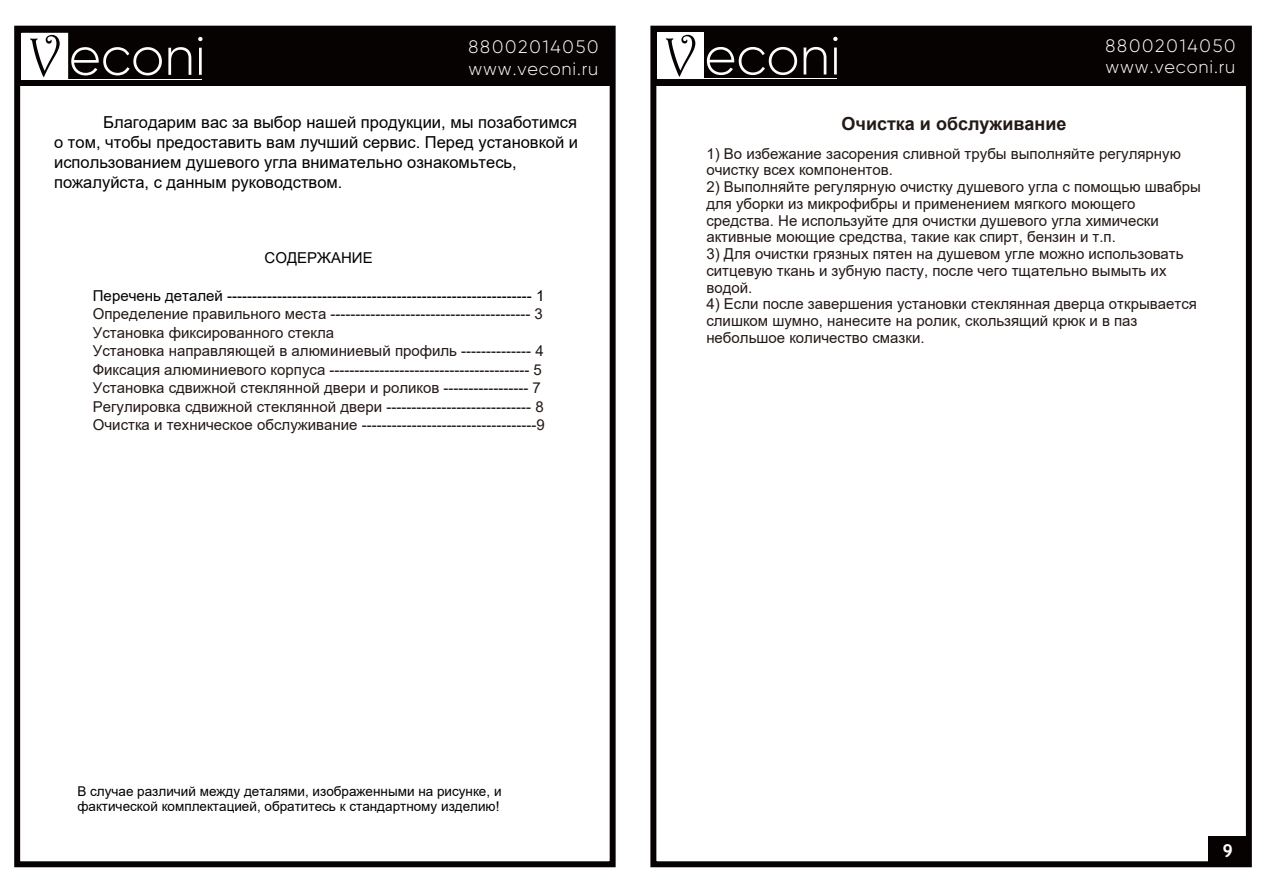
<style>
.page{position:relative;width:1263px;height:893px;background:#fff}
.page>*{position:absolute;margin:0;border:0;box-sizing:border-box;transform-origin:0 0}
.t1{font:300 18px/21.6px "Gilroy";letter-spacing:.1em;color:#fff}
.t2{font:700 18px "Arial";color:#231916}
.t3{font:700 18px "Trebuchet MS";color:#fff}
.t4{font:16.5px/19.8px "Arial";color:#000}
.t5{font:15px/16.8px "Arial";color:#231916}
.t6{font:15px/18.5px "Arial";color:#231916}
.t7{font:15px "Arial";color:#000}
.t8{font:13.5px/15.1px "Arial";color:#000}
.s1{color:#000}
.s2{font-style:inherit}
</style>
<div class="page">
<div style="left:14px;top:26px;width:602px;height:841px;border:6px solid #060202"></div>
<div style="left:20px;top:32px;width:590px;height:54px;background:#060202"></div>
<svg style="left:22px;top:33px;width:140px;height:46px"></svg>
<svg style="left:168px;top:47px;width:23px;height:28px"></svg>
<hr style="left:54px;top:79px;width:148px;height:1px;background:#fff">
<svg style="left:198px;top:37px;width:4px;height:38px"></svg>
<div style="left:650px;top:26px;width:602px;height:841px;border:6px solid #060202"></div>
<div style="left:656px;top:32px;width:590px;height:54px;background:#060202"></div>
<svg style="left:657px;top:33px;width:140px;height:46px"></svg>
<svg style="left:804px;top:47px;width:22px;height:27px"></svg>
<hr style="left:690px;top:79px;width:147px;height:1px;background:#fff">
<svg style="left:833px;top:37px;width:4px;height:37px"></svg>
<div style="left:1208px;top:836px;width:38px;height:26px;background:#060202"></div>
<p class="t1" style="left:469px;top:36px;width:132px">88002014050 www.veconi.ru</p>
<p class="t1" style="left:1105px;top:34px;width:132px">88002014050 www.veconi.ru</p>
<p class="t4" style="left:54px;top:112px;width:525px;text-indent:49px">Благодарим вас за выбор нашей продукции, мы позаботимся о том, чтобы предоставить вам лучший сервис. Перед установкой и использованием душевого угла внимательно ознакомьтесь, пожалуйста, с данным руководством.</p>
<p class="t2" style="left:841px;top:111px;width:226px">Очистка и обслуживание</p>
<p class="t5" style="left:706px;top:145px;width:476px">1) Во избежание засорения сливной трубы выполняйте регулярную очистку всех компонентов.</p>
<p class="t5" style="left:706px;top:178px;width:496px">2) Выполняйте регулярную очистку душевого угла с помощью швабры для уборки из микрофибры и применением мягкого моющего средства. Не используйте для очистки душевого угла химически активные моющие средства, такие как спирт, бензин и т.п.</p>
<p class="t5" style="left:706px;top:245px;width:479px">3) Для очистки грязных пятен на душевом угле можно использовать ситцевую ткань и зубную пасту, после чего тщательно вымыть их водой.</p>
<p class="t5" style="left:706px;top:296px;width:492px">4) Если после завершения установки стеклянная дверца открывается слишком шумно, нанесите на ролик, скользящий крюк и в паз небольшое количество смазки.</p>
<p class="t7" style="left:265px;top:247px;width:110px">СОДЕРЖАНИЕ</p>
<p class="t6" style="left:93px;top:286px;width:454px"><span class="s1">Перечень деталей -------------------------------------------------</span><span class="s1">--------</span><span class="s1">---- 1<br></span>Определение правильного места -------------------------<span class="s2">-------</span>-------- 3<br>Установка фиксированного стекла<br>Установка направляющей в алюминиевый профиль ----<span class="s2">---------</span>- 4<br>Фиксация алюминиевого корпуса --------------------------<span class="s2">---------</span>----- 5<br>Установка сдвижной стеклянной двери и <span class="s2">роликов --</span>--<span class="s2">-----------</span>-- 7<br>Регулировка сдвижной стеклянной двери ---------------<span class="s2">--------</span>------ 8<br>Очистка и техническое обслуживание ------------------<span class="s2">---------</span>--------9</p>
<p class="t8" style="left:77px;top:783px;width:426px">В случае различий между деталями, изображенными на рисунке, и фактической комплектацией, обратитесь к стандартному изделию!</p>
<p class="t3" style="left:1222px;top:839px;width:12px">9</p>
</div>
